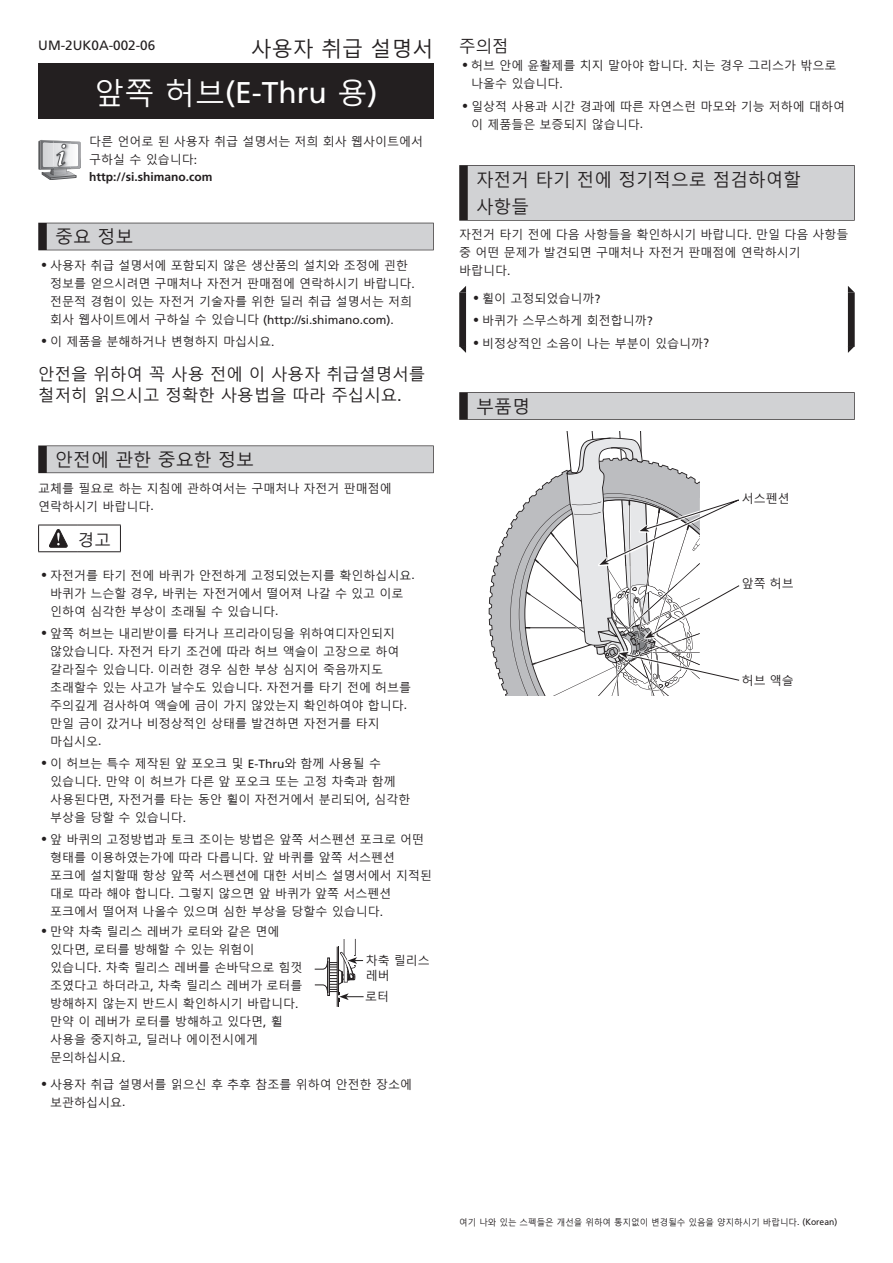
<style>
.page{position:relative;width:893px;height:1263px;background:#fff}
.page>*{position:absolute;margin:0;border:0;box-sizing:border-box;transform-origin:0 0}
.t1{font:30px "Frutiger LT Pro";color:#fff}
.t2{font:21px "Malgun Gothic";color:#231f20}
.t3{font:18px/27px "Malgun Gothic";color:#231f20}
.t4{font:16.5px/21px "Malgun Gothic";color:#231f20}
.t5{font:13.5px "Frutiger LT Pro";color:#231f20}
.t6{font:12px/18px "Malgun Gothic";color:#231f20}
.t7{font:12px "Frutiger LT Pro";color:#231f20}
.t8{font:700 12px "Frutiger LT Pro";color:#231f20}
.t9{font:9px "Malgun Gothic";color:#231f20;scale:.95 1}
.s1{font-family:"Malgun Gothic"}
.s2{font-family:"Frutiger LT Pro"}
.s3{font-family:"Frutiger LT Pro";font-weight:300}
</style>
<div class="page">
<div style="left:38px;top:223px;width:396px;height:27px;background:#231f20"></div>
<div style="left:47px;top:223px;width:386px;height:27px;background:#d1d2d4"></div>
<div style="left:38px;top:445px;width:396px;height:28px;background:#231f20"></div>
<div style="left:47px;top:446px;width:386px;height:26px;background:#d1d2d4"></div>
<div style="left:38px;top:64px;width:396px;height:55px;background:#231f20"></div>
<svg style="left:38px;top:140px;width:43px;height:40px"></svg>
<hr style="left:38px;top:525px;width:40px;height:1px;background:#231f20">
<svg style="left:38px;top:525px;width:1px;height:26px"></svg>
<hr style="left:78px;top:525px;width:43px;height:1px;background:#231f20">
<svg style="left:120px;top:525px;width:1px;height:26px"></svg>
<hr style="left:38px;top:551px;width:40px;height:1px;background:#231f20">
<hr style="left:78px;top:551px;width:43px;height:1px;background:#231f20">
<svg style="left:49px;top:529px;width:18px;height:18px"></svg>
<hr style="left:337px;top:947px;width:1px;height:60px;background:#231f20">
<hr style="left:339px;top:947px;width:1px;height:60px;background:#231f20">
<svg style="left:314px;top:939px;width:50px;height:62px"></svg>
<div style="left:459px;top:165px;width:396px;height:56px;background:#231f20"></div>
<div style="left:468px;top:166px;width:386px;height:54px;background:#d1d2d4"></div>
<div style="left:459px;top:392px;width:396px;height:28px;background:#231f20"></div>
<div style="left:468px;top:393px;width:386px;height:26px;background:#d1d2d4"></div>
<svg style="left:459px;top:286px;width:396px;height:67px"></svg>
<svg style="left:489px;top:527px;width:21px;height:168px;fill:#bcbdc0"></svg>
<svg style="left:510px;top:431px;width:230px;height:264px"></svg>
<p class="t5" style="left:38px;top:37px;width:119px">UM-2UK0A-002-06</p>
<h2 class="t2" style="left:251px;top:36px;width:184px">사용자 취급 설명서</h2>
<h1 class="t1" style="left:95px;top:75px;width:284px"><span class="s1">앞쪽 허브</span>(E-Thru <span class="s1">용</span>)</h1>
<p class="t6" style="left:89px;top:132px;width:335px">다른 언어로 된 사용자 취급 설명서는 저희 회사 웹사이트에서 구하실 수 있습니다<span class="s2">:</span></p>
<p class="t8" style="left:89px;top:170px;width:125px">http://si.shimano.com</p>
<h3 class="t3" style="left:55px;top:223px;width:80px">중요 정보</h3>
<p class="t6" style="left:50px;top:256px;width:366px;text-indent:-9px"><span class="s3">•</span> 사용자 취급 설명서에 포함되지 않은 생산품의 설치와 조정에 괸한 정보를 얻으시려면 구매처나 자전거 판매점에 연락하시기 바랍니다<span class="s2">. </span>전문적 경험이 있는 자전거 기술자를 위한 딜러 취급 설명서는 저희</p>
<p class="t7" style="left:50px;top:312px;width:345px"><span class="s1">회사 웹사이트에서 구하실 수 있습니다</span> (http://si.shimano.com).</p>
<p class="t6" style="left:41px;top:332px;width:235px"><span class="s3">•</span> 이 제품을 분해하거나 변형하지 마십시요<span class="s2">.</span></p>
<h3 class="t4" style="left:38px;top:363px;width:389px">안전을 위하여 꼭 사용 전에 이 사용자 취급셜명서를 철저히 읽으시고 정확한 사용법을 따라 주십시요<span class="s2">.</span></h3>
<h3 class="t3" style="left:55px;top:446px;width:201px">안전에 관한 중요한 정보</h3>
<p class="t6" style="left:38px;top:479px;width:355px">교체를 필요로 하는 지침에 관하여서는 구매처나 자전거 판매점에 연락하시기 바랍니다<span class="s2">.</span></p>
<h3 class="t4" style="left:78px;top:528px;width:34px">경고</h3>
<p class="t6" style="left:50px;top:565px;width:366px;text-indent:-9px"><span class="s3">•</span> 자전거를 타기 전에 바퀴가 안전하게 고정되었는지를 확인하십시요<span class="s2">. </span>바퀴가 느슨할 경우<span class="s2">,</span> 바퀴는 자전거에서 떨어져 나갈 수 있고 이로 인하여 심각한 부상이 초래될 수 있습니다<span class="s2">.</span></p>
<p class="t6" style="left:50px;top:624px;width:363px;text-indent:-9px"><span class="s3">•</span> 앞쪽 허브는 내리받이를 타거나 프리라이딩을 위하여디자인되지 않았습니다<span class="s2">.</span> 자전거 타기 조건에 따라 허브 액슬이 고장으로 하여 갈라질수 있습니다<span class="s2">.</span> 이러한 경우 심한 부상 심지어 죽음까지도 초래할수 있는 사고가 날수도 있습니다<span class="s2">.</span> 자전거를 타기 전에 허브를 주의깊게 검사하여 액슬에 금이 가지 않았는지 확인하여야 합니다<span class="s2">. </span>만일 금이 갔거나 비정상적인 상태를 발견하면 자전거를 타지 마십시오<span class="s2">.</span></p>
<p class="t6" style="left:50px;top:754px;width:362px;text-indent:-9px"><span class="s3">•</span> 이 허브는 특수 제작된 앞 포오크 및 <span class="s2">E-Thru</span>와 함께 사용될 수 있습니다<span class="s2">.</span> 만약 이 허브가 다른 앞 포오크 또는 고정 차축과 함께 사용된다면<span class="s2">,</span> 자전거를 타는 동안 휠이 자전거에서 분리되어<span class="s2">,</span> 심각한 부상을 당할 수 있습니다<span class="s2">.</span></p>
<p class="t6" style="left:50px;top:830px;width:383px;text-indent:-9px"><span class="s3">•</span> 앞 바퀴의 고정방법과 토크 조이는 방법은 앞쪽 서스펜션 포크로 어떤 형태를 이용하였는가에 따라 다릅니다<span class="s2">.</span> 앞 바퀴를 앞쪽 서스펜션 포크에 설치할때 항상 앞쪽 서스펜션에 대한 서비스 설명서에서 지적된 대로 따라 해야 합니다<span class="s2">.</span> 그렇지 않으면 앞 바퀴가 앞쪽 서스펜션 포크에서 떨어져 나올수 있으며 심한 부상을 당할수 있습니다<span class="s2">.</span></p>
<p class="t6" style="left:50px;top:922px;width:254px;text-indent:-9px"><span class="s3">•</span> 만약 차축 릴리스 레버가 로터와 같은 면에 있다면<span class="s2">,</span> 로터를 방해할 수 있는 위험이 있습니다<span class="s2">.</span> 차축 릴리스 레버를 손바닥으로 힘껏 조였다고 하더라고<span class="s2">,</span> 차축 릴리스 레버가 로터를 방해하지 않는지 반드시 확인하시기 바랍니다<span class="s2">. </span>만약 이 레버가 로터를 방해하고 있다면<span class="s2">,</span> 휠 사용을 중지하고<span class="s2">,</span> 딜러나 에이전시에게 문의하십시요<span class="s2">.</span></p>
<p class="t6" style="left:366px;top:952px;width:66px;line-height:15px">차축 릴리스 레버</p>
<p class="t6" style="left:365px;top:986px;width:25px">로터</p>
<p class="t6" style="left:50px;top:1075px;width:364px;text-indent:-9px"><span class="s3">•</span> 사용자 취급 설명서를 읽으신 후 추후 참조를 위하여 안전한 장소에 보관하십시요<span class="s2">.</span></p>
<h3 class="t4" style="left:459px;top:35px;width:51px">주의점</h3>
<p class="t6" style="left:471px;top:56px;width:367px;text-indent:-9px"><span class="s3">•</span> 허브 안에 윤활제를 치지 말아야 합니다<span class="s2">.</span> 치는 경우 그리스가 밖으로 나올수 있습니다<span class="s2">.</span></p>
<p class="t6" style="left:471px;top:97px;width:376px;text-indent:-9px"><span class="s3">•</span> 일상적 사용과 시간 경과에 따른 자연스런 마모와 기능 저하에 대하여 이 제품들은 보증되지 않습니다<span class="s2">.</span></p>
<h3 class="t3" style="left:476px;top:165px;width:326px">자전거 타기 전에 정기적으로 점검하여할 사항들</h3>
<p class="t6" style="left:459px;top:225px;width:391px">자전거 타기 전에 다음 사항들을 확인하시기 바랍니다<span class="s2">.</span> 만일 다음 사항들 중 어떤 문제가 발견되면 구매처나 자전거 판매점에 연락하시기 바랍니다<span class="s2">.</span></p>
<p class="t6" style="left:473px;top:289px;width:129px"><span class="s3">•</span> 휠이 고정되었습니까<span class="s2">?</span></p>
<p class="t6" style="left:473px;top:311px;width:181px"><span class="s3">•</span> 바퀴가 스무스하게 회전합니까<span class="s2">?</span></p>
<p class="t6" style="left:473px;top:334px;width:237px"><span class="s3">•</span> 비정상적인 소음이 나는 부분이 있습니까<span class="s2">?</span></p>
<h3 class="t3" style="left:476px;top:392px;width:55px">부품명</h3>
<p class="t6" style="left:742px;top:489px;width:49px">서스펜션</p>
<p class="t6" style="left:742px;top:574px;width:54px">앞쪽 허브</p>
<p class="t6" style="left:742px;top:671px;width:54px">허브 액슬</p>
<p class="t9" style="left:459px;top:1216px;width:399px">여기 나와 있는 스펙들은 개선을 위하여 통지없이 변경될수 있음을 양지하시기 바랍니다<span class="s2">. (Korean)</span></p>
</div>
